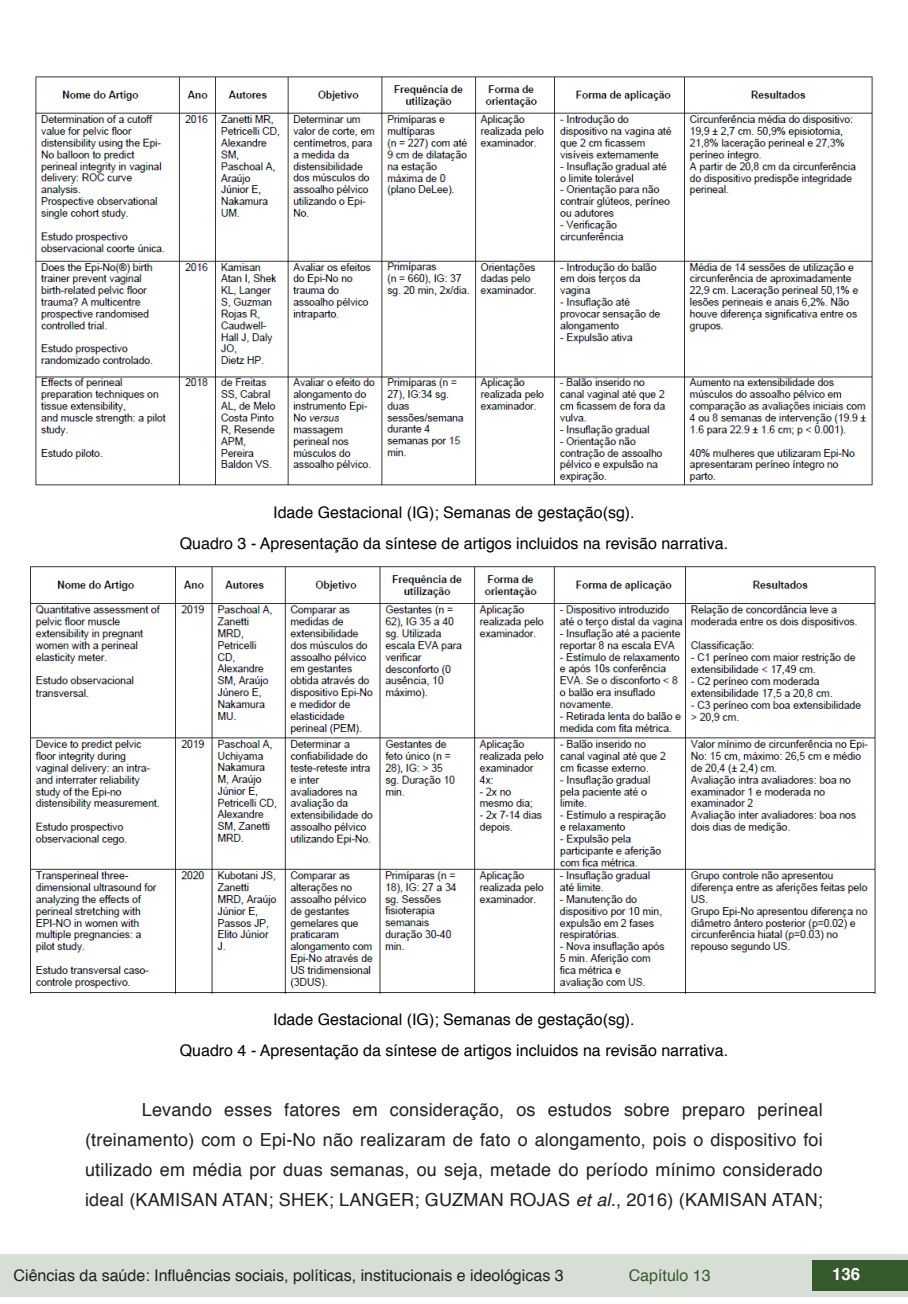
<style>
.page{position:relative;width:908px;height:1304px;background:#fff}
.page>*{position:absolute;margin:0;border:0;box-sizing:border-box;transform-origin:0 0}
.txt{font:18px/30px "Helvetica";letter-spacing:.01em;color:#231f20;text-align:justify}
.t1{font:700 16.8px "Helvetica";color:#fff}
.imagens_graf_tab{font:16px "Helvetica";color:#000}
.t2{font:16px "Helvetica";color:#231f20}
.t3{font:16px "Helvetica";color:#36592e}
.s1{font-style:italic}
</style>
<div class="page">
<div style="left:0;top:1254px;width:906px;height:43px;background:#d7ded5"></div>
<div style="left:812px;top:1261px;width:95px;height:30px;background:#36592e"></div>
<img style="left:35px;top:76px;width:838px;height:410px">
<img style="left:30px;top:566px;width:846px;height:428px">
<p class="imagens_graf_tab" style="left:273px;top:500px;width:363px">Idade Gestacional (IG); Semanas de gestação(sg).</p>
<p class="imagens_graf_tab" style="left:180px;top:531px;width:549px">Quadro 3 - Apresentação da síntese de artigos incluidos na revisão narrativa.</p>
<p class="imagens_graf_tab" style="left:273px;top:1007px;width:363px">Idade Gestacional (IG); Semanas de gestação(sg).</p>
<p class="imagens_graf_tab" style="left:180px;top:1038px;width:549px">Quadro 4 - Apresentação da síntese de artigos incluidos na revisão narrativa.</p>
<p class="txt" style="left:85px;top:1095px;width:739px;text-indent:57px">Levando esses fatores em consideração, os estudos sobre preparo perineal (treinamento) com o Epi-No não realizaram de fato o alongamento, pois o dispositivo foi utilizado em média por duas semanas, ou seja, metade do período mínimo considerado ideal (KAMISAN ATAN; SHEK; LANGER; GUZMAN ROJAS <span class="s1">et al.</span>, 2016) (KAMISAN ATAN;</p>
<p class="t2" style="left:14px;top:1263px;width:551px">Ciências da saúde: Influências sociais, políticas, institucionais e ideológicas 3</p>
<p class="t3" style="left:628px;top:1263px;width:83px">Capítulo 13</p>
<p class="t1" style="left:831px;top:1261px;width:30px">136</p>
</div>
